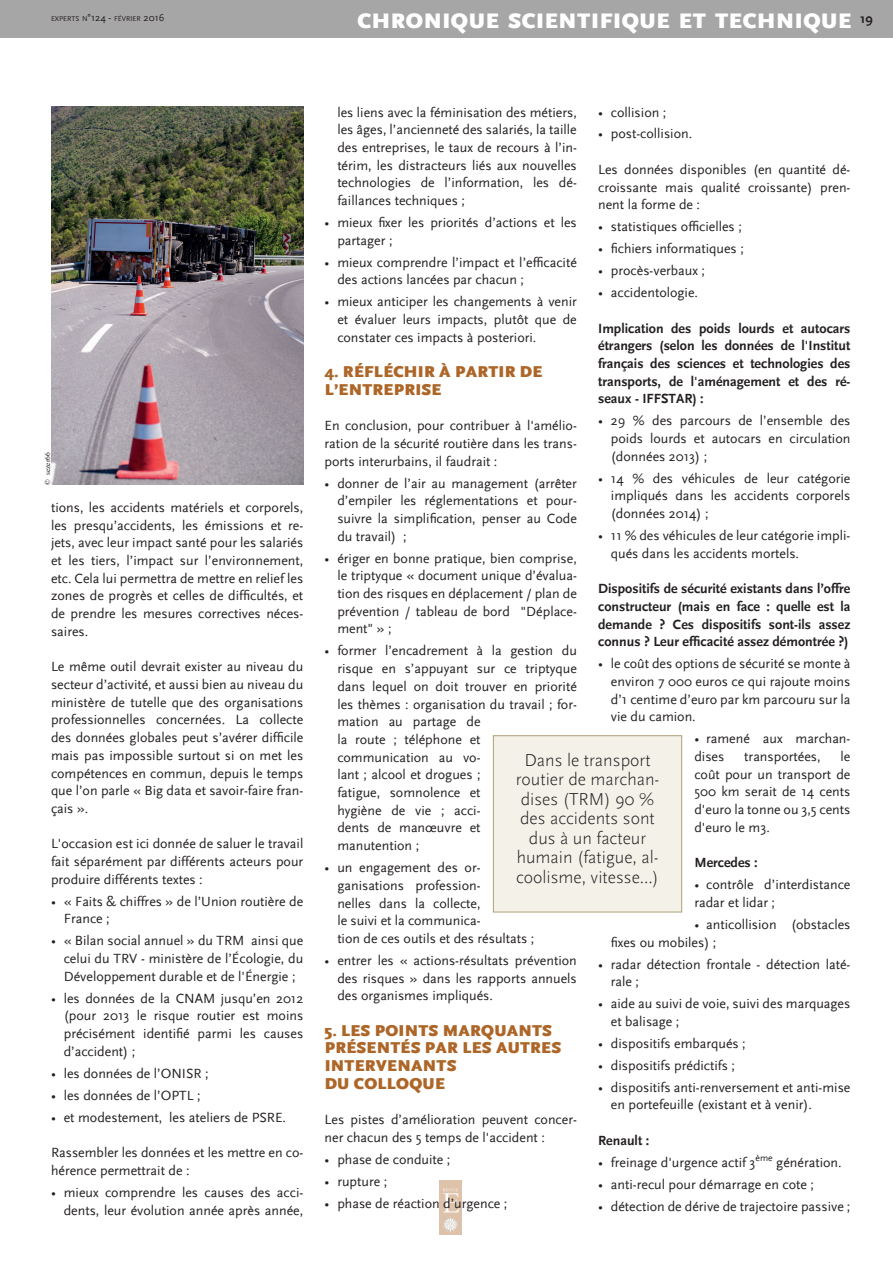
<style>
.page{position:relative;width:893px;height:1263px;background:#fff}
.page>*{position:absolute;margin:0;border:0;box-sizing:border-box;transform-origin:0 0}
.t1{font:900 22.05px "Scala Sans";letter-spacing:.03em;color:#fff}
.t2{font:300 18px/19.5px "Scala Sans";color:#231f20;text-align:center}
.t3{font:900 16.5px/17.7px "Scala Sans";letter-spacing:.015em;color:#ad6627}
.t4{font:13.95px/17.7px "Scala Sans";color:#231f20;text-align:justify}
.t5{font:700 13.95px/17.7px "Scala Sans";color:#231f20;text-align:justify}
.t6{font:7.5px "Times";color:#231f20}
.t7{font:7.35px "Scala Sans";color:#231f20}
.s1{font-size:10.5px}
</style>
<div class="page">
<img style="left:440px;top:1181px;width:22px;height:54px">
<div style="left:0;top:0;width:893px;height:38px;background:#a7a6a6"></div>
<div style="left:493px;top:736px;width:189px;height:176px;background:#f4f1e9"></div>
<div style="left:493px;top:736px;width:189px;height:176px;border:1px solid #b1a176"></div>
<img style="left:51px;top:106px;width:252px;height:379px">
<p class="t7" style="left:51px;top:15px;width:115px">EXPERTS N<span class="s1">°124 -</span> FÉVRIER <span class="s1">2016</span></p>
<h1 class="t1" style="left:357px;top:9px;width:517px">CHRONIQUE SCIENTIFIQUE ET TECHNIQUE <sup>19</sup></h1>
<p class="t6" style="left:41px;top:485px;width:34px;rotate:-90deg">© sezer66</p>
<p class="t4" style="left:51px;top:499px;width:254px">tions, les accidents matériels et corporels, les presqu’accidents, les émissions et re&shy;jets, avec leur impact santé pour les salariés et les tiers, l’impact sur l’environnement, etc. Cela lui permettra de mettre en relief les zones de progrès et celles de difficultés, et de prendre les mesures correctives néces&shy;saires.</p>
<p class="t4" style="left:51px;top:658px;width:254px">Le même outil devrait exister au niveau du secteur d’activité, et aussi bien au niveau du ministère de tutelle que des organisations professionnelles concernées. La collecte des données globales peut s’avérer difficile mais pas impossible surtout si on met les compétences en commun, depuis le temps que l’on parle « Big data et savoir-faire fran&shy;çais ».</p>
<p class="t4" style="left:51px;top:835px;width:254px">L'occasion est ici donnée de saluer le travail fait séparément par différents acteurs pour produire différents textes :</p>
<p class="t4" style="left:64px;top:892px;width:241px;text-indent:-13px">• « Faits &amp; chiffres » de l’Union routière de<br>France ;</p>
<p class="t4" style="left:64px;top:932px;width:241px;text-indent:-13px">• « Bilan social annuel » du TRM ainsi que celui du TRV - ministère de l’Écologie, du Développement durable et de l'Énergie ;</p>
<p class="t4" style="left:64px;top:990px;width:241px;text-indent:-13px">• les données de la CNAM jusqu’en 2012 (pour 2013 le risque routier est moins précisément identifié parmi les causes d’accident) ;</p>
<p class="t4" style="left:51px;top:1065px;width:159px">• les données de l’ONISR ;</p>
<p class="t4" style="left:51px;top:1087px;width:151px">• les données de l’OPTL ;</p>
<p class="t4" style="left:51px;top:1108px;width:237px">• et modestement, les ateliers de PSRE.</p>
<p class="t4" style="left:51px;top:1144px;width:254px">Rassembler les données et les mettre en co&shy;hérence permettrait de :</p>
<p class="t4" style="left:51px;top:1184px;width:254px;text-align:right">• mieux comprendre les causes des acci&shy;dents, leur évolution année après année,</p>
<p class="t4" style="left:337px;top:103px;width:241px">les liens avec la féminisation des métiers, les âges, l’ancienneté des salariés, la taille des entreprises, le taux de recours à l’in&shy;térim, les distracteurs liés aux nouvelles technologies de l’information, les dé&shy;faillances techniques ;</p>
<p class="t4" style="left:337px;top:214px;width:241px;text-indent:-13px">• mieux fixer les priorités d’actions et les partager ;</p>
<p class="t4" style="left:337px;top:254px;width:241px;text-indent:-13px">• mieux comprendre l’impact et l’efficacité des actions lancées par chacun ;</p>
<p class="t4" style="left:337px;top:293px;width:241px;text-indent:-13px">• mieux anticiper les changements à venir et évaluer leurs impacts, plutôt que de constater ces impacts à posteriori.</p>
<p class="t3" style="left:325px;top:364px;width:219px">4. RÉFLÉCHIR À PARTIR DE<br>L’ENTREPRISE</p>
<p class="t4" style="left:325px;top:417px;width:254px">En conclusion, pour contribuer à l'amélio&shy;ration de la sécurité routière dans les trans&shy;ports interurbains, il faudrait :</p>
<p class="t4" style="left:337px;top:474px;width:241px;text-indent:-13px">• donner de l’air au management (arrêter d’empiler les réglementations et pour&shy;suivre la simplification, penser au Code du travail) ;</p>
<p class="t4" style="left:337px;top:549px;width:241px;text-indent:-13px">• ériger en bonne pratique, bien comprise, le triptyque « document unique d’évalua&shy;tion des risques en déplacement / plan de prévention / tableau de bord "Déplace&shy;ment" » ;</p>
<p class="t4" style="left:337px;top:642px;width:241px;text-align:left;text-indent:-13px">• former l’encadrement à la gestion du risque en s’appuyant sur ce triptyque dans lequel on doit trouver en priorité les thèmes : organisation du travail ; for&shy;mation au partage de<br>la route ; téléphone et<br>communication au vo-<br>lant ; alcool et drogues ;<br>fatigue, somnolence et<br>hygiène de vie ; acci-<br>dents de manœuvre et<br>manutention ;</p>
<p class="t4" style="left:337px;top:859px;width:199px;text-align:left;text-indent:-13px">• un engagement des or&shy;ganisations profession-<br>nelles dans la collecte,<br>le suivi et la communica-<br>tion de ces outils et des résultats ;</p>
<p class="t4" style="left:337px;top:952px;width:241px;text-indent:-13px">• entrer les « actions-résultats prévention des risques » dans les rapports annuels des organismes impliqués.</p>
<p class="t3" style="left:325px;top:1022px;width:238px">5. LES POINTS MARQUANTS<br>PRÉSENTÉS PAR LES AUTRES<br>INTERVENANTS<br>DU COLLOQUE</p>
<p class="t4" style="left:325px;top:1111px;width:254px">Les pistes d’amélioration peuvent concer&shy;ner chacun des 5 temps de l'accident :</p>
<p class="t4" style="left:325px;top:1151px;width:127px">• phase de conduite ;</p>
<p class="t4" style="left:325px;top:1172px;width:64px">• rupture ;</p>
<p class="t4" style="left:325px;top:1194px;width:184px">• phase de réaction d’urgence ;</p>
<p class="t4" style="left:598px;top:103px;width:70px">• collision ;</p>
<p class="t4" style="left:598px;top:125px;width:96px">• post-collision.</p>
<p class="t4" style="left:598px;top:161px;width:254px">Les données disponibles (en quantité dé&shy;croissante mais qualité croissante) pren&shy;nent la forme de :</p>
<p class="t4" style="left:598px;top:218px;width:145px">• statistiques officielles ;</p>
<p class="t4" style="left:598px;top:240px;width:147px">• fichiers informatiques ;</p>
<p class="t4" style="left:598px;top:262px;width:108px">• procès-verbaux ;</p>
<p class="t4" style="left:598px;top:284px;width:101px">• accidentologie.</p>
<p class="t5" style="left:598px;top:319px;width:254px">Implication des poids lourds et autocars étrangers (selon les données de l'Institut français des sciences et technologies des transports, de l'aménagement et des ré&shy;seaux - IFFSTAR) :</p>
<p class="t4" style="left:611px;top:412px;width:241px;text-indent:-13px">• 29 % des parcours de l’ensemble des poids lourds et autocars en circulation (données 2013) ;</p>
<p class="t4" style="left:611px;top:470px;width:241px;text-indent:-13px">• 14 % des véhicules de leur catégorie impliqués dans les accidents corporels (données 2014) ;</p>
<p class="t4" style="left:611px;top:527px;width:241px;text-indent:-13px">• 11 % des véhicules de leur catégorie impli&shy;qués dans les accidents mortels.</p>
<p class="t5" style="left:598px;top:580px;width:254px">Dispositifs de sécurité existants dans l’offre constructeur (mais en face : quelle est la demande ? Ces dispositifs sont-ils assez connus ? Leur efficacité assez démontrée ?)</p>
<p class="t4" style="left:611px;top:655px;width:241px;text-indent:-13px">• le coût des options de sécurité se monte à environ 7 000 euros ce qui rajoute moins d’1 centime d’euro par km parcouru sur la vie du camion.</p>
<p class="t4" style="left:694px;top:730px;width:157px">• ramené aux marchan&shy;dises</p>
<p class="t4" style="left:694px;top:748px;width:157px;text-indent:146px">le coût pour un transport de 500 km serait de 14 cents d'euro la tonne ou 3,5 cents d'euro le m3.</p>
<p class="t5" style="left:694px;top:854px;width:65px">Mercedes :</p>
<p class="t4" style="left:694px;top:876px;width:157px">• contrôle d’interdistance radar et lidar ;</p>
<p class="t4" style="left:611px;top:916px;width:241px;text-indent:84px">• anticollision (obstacles fixes ou mobiles) ;</p>
<p class="t4" style="left:611px;top:955px;width:241px;text-indent:-13px">• radar détection frontale - détection laté&shy;rale ;</p>
<p class="t4" style="left:611px;top:995px;width:241px;text-indent:-13px">• aide au suivi de voie, suivi des marquages et balisage ;</p>
<p class="t4" style="left:598px;top:1035px;width:149px">• dispositifs embarqués ;</p>
<p class="t4" style="left:598px;top:1057px;width:138px">• dispositifs prédictifs ;</p>
<p class="t4" style="left:611px;top:1079px;width:241px;text-indent:-13px">• dispositifs anti-renversement et anti-mise en portefeuille (existant et à venir).</p>
<p class="t5" style="left:598px;top:1132px;width:53px">Renault :</p>
<p class="t4" style="left:598px;top:1154px;width:245px">• freinage d'urgence actif 3<sup>ème</sup> génération.</p>
<p class="t4" style="left:598px;top:1176px;width:217px">• anti-recul pour démarrage en cote ;</p>
<p class="t4" style="left:598px;top:1198px;width:254px">• détection de dérive de trajectoire passive ;</p>
<p class="t4" style="left:744px;top:748px;width:78px">transportées,</p>
<p class="t2" style="left:516px;top:751px;width:145px">Dans le transport routier de marchan&shy;dises (TRM) 90 % des accidents sont dus à un facteur humain (fatigue, al&shy;coolisme, vitesse...)</p>
</div>
